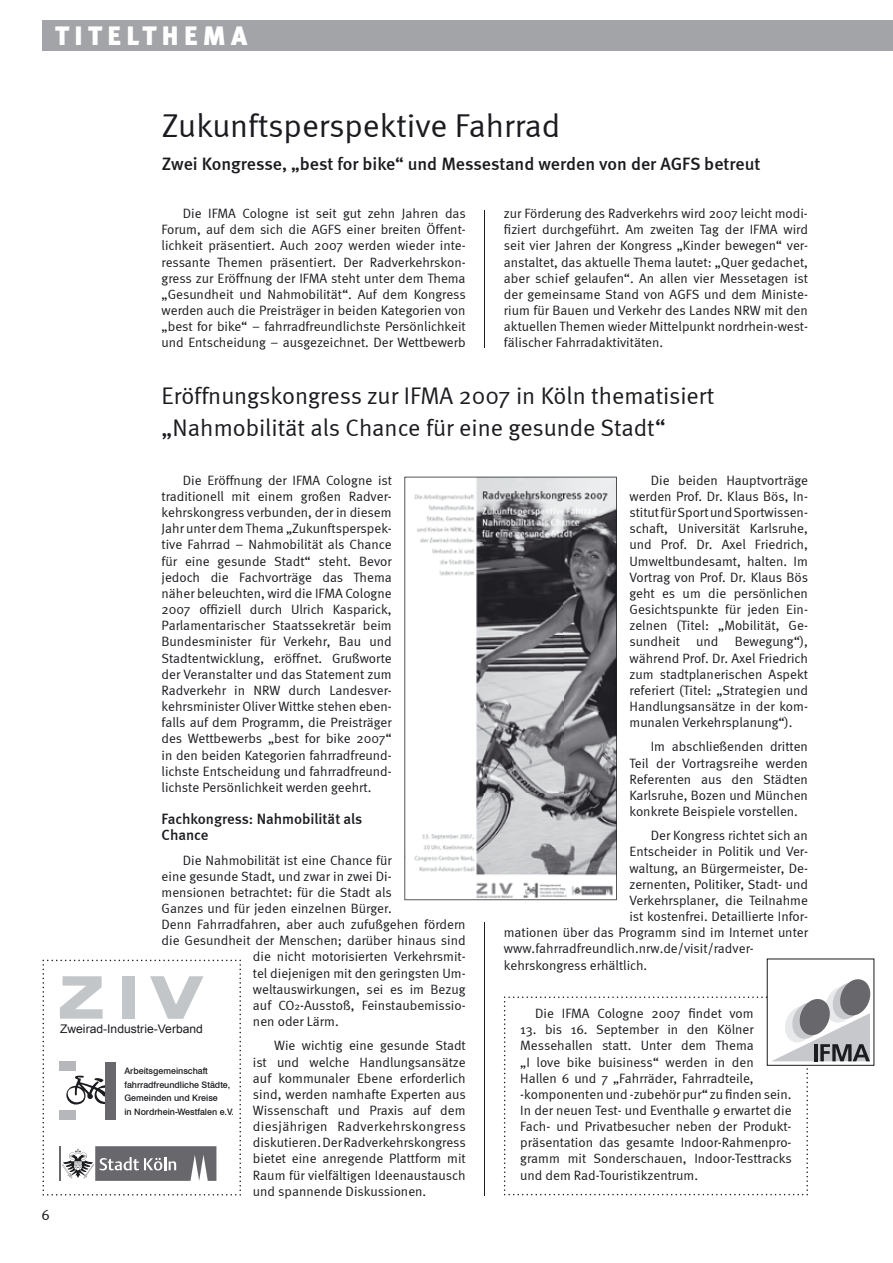
<style>
.page{position:relative;width:893px;height:1263px;background:#fff}
.page>*{position:absolute;margin:0;border:0;box-sizing:border-box;transform-origin:0 0}
.t1{font:33px "Meta Normal";color:#1b1c20}
.t2{font:900 27px "Meta";letter-spacing:.2em;color:#fff}
.t3{font:24px/32.2px "Meta Normal";color:#1b1c20}
.t4{font:500 18px "Meta";color:#1b1c20}
.t5{font:500 15px/16.2px "Meta";color:#1b1c20}
.t6{font:15px "Meta Normal";color:#1b1c20}
.t7{font:13.5px/16.2px "Meta Normal";color:#1b1c20;text-align:justify}
.t8{font:11.85px "Arial";color:#1b1c20}
.t9{font:500 8.85px/14px "Swiss 721 BT";color:#1b1c20}
.s1{font-size:10.5px}
</style>
<div class="page">
<div style="left:43px;top:20px;width:850px;height:30px;background:#a3a4a8"></div>
<hr style="left:484px;top:210px;width:1px;height:137px;background:#1b1c20">
<hr style="left:484px;top:922px;width:1px;height:274px;background:#1b1c20">
<svg style="left:404px;top:477px;width:213px;height:423px"></svg>
<svg style="left:43px;top:960px;width:198px;height:235px"></svg>
<svg style="left:504px;top:977px;width:368px;height:218px"></svg>
<hr style="left:814px;top:1044px;width:4px;height:17px;background:#1b1c20">
<h2 class="t2" style="left:55px;top:19px;width:194px">TITELTHEMA</h2>
<h1 class="t1" style="left:162px;top:107px;width:400px">Zukunftsperspektive Fahrrad</h1>
<h3 class="t4" style="left:162px;top:153px;width:600px">Zwei Kongresse, „best for bike“ und Messestand werden von der AGFS betreut</h3>
<p class="t7" style="left:162px;top:205px;width:306px;text-indent:21px">Die IFMA Cologne ist seit gut zehn Jahren das Forum, auf dem sich die AGFS einer breiten Öffent&shy;lichkeit präsentiert. Auch 2007 werden wieder inte&shy;ressante Themen präsentiert. Der Radverkehrskon&shy;gress zur Eröffnung der IFMA steht unter dem Thema „Gesundheit und Nahmobilität“. Auf dem Kongress werden auch die Preisträger in beiden Kategorien von „best for bike“ – fahrradfreundlichste Persönlichkeit und Entscheidung – ausgezeichnet. Der Wettbewerb</p>
<p class="t7" style="left:504px;top:205px;width:306px">zur Förderung des Radverkehrs wird 2007 leicht modi&shy;fiziert durchgeführt. Am zweiten Tag der IFMA wird seit vier Jahren der Kongress „Kinder bewegen“ ver&shy;anstaltet, das aktuelle Thema lautet: „Quer gedachet, aber schief gelaufen“. An allen vier Messetagen ist der gemeinsame Stand von AGFS und dem Ministe&shy;rium für Bauen und Verkehr des Landes NRW mit den aktuellen Themen wieder Mittelpunkt nordrhein-west&shy;fälischer Fahrradaktivitäten.</p>
<p class="t6" style="left:41px;top:1206px;width:10px">6</p>
<h3 class="t3" style="left:162px;top:379px;width:554px">Eröffnungskongress zur IFMA 2007 in Köln thematisiert „Nahmobilität als Chance für eine gesunde Stadt“</h3>
<p class="t7" style="left:629px;top:472px;width:180px;text-indent:21px">Die beiden Hauptvorträge werden Prof. Dr. Klaus Bös, In&shy;stitut für Sport und Sportwissen&shy;schaft, Universität Karlsruhe, und Prof. Dr. Axel Friedrich, Umweltbundesamt, halten. Im Vortrag von Prof. Dr. Klaus Bös geht es um die persönlichen Gesichtspunkte für jeden Ein&shy;zelnen (Titel: „Mobilität, Ge&shy;sundheit und Bewegung“), während Prof. Dr. Axel Friedrich zum stadtplanerischen Aspekt referiert (Titel: „Strategien und Handlungsansätze in der kom&shy;munalen Verkehrsplanung“).</p>
<p class="t7" style="left:629px;top:738px;width:180px;text-indent:21px">Im abschließenden dritten Teil der Vortragsreihe werden Referenten aus den Städten Karlsruhe, Bozen und München konkrete Beispiele vorstellen.</p>
<p class="t7" style="left:651px;top:827px;width:159px">Der Kongress richtet sich an</p>
<p class="t7" style="left:629px;top:843px;width:180px">Entscheider in Politik und Ver-</p>
<p class="t7" style="left:629px;top:860px;width:180px">waltung, an Bürgermeister, De-</p>
<p class="t7" style="left:629px;top:876px;width:180px">zernenten, Politiker, Stadt- und</p>
<p class="t7" style="left:629px;top:892px;width:180px">Verkehrsplaner, die Teilnahme</p>
<p class="t7" style="left:629px;top:908px;width:180px">ist kostenfrei. Detaillierte Infor-</p>
<p class="t7" style="left:504px;top:924px;width:306px">mationen über das Programm sind im Internet unter</p>
<p class="t7" style="left:504px;top:940px;width:251px">www.fahrradfreundlich.nrw.de/visit/radver-</p>
<p class="t7" style="left:504px;top:957px;width:145px">kehrskongress erhältlich.</p>
<p class="t7" style="left:162px;top:472px;width:232px;text-indent:21px">Die Eröffnung der IFMA Cologne ist traditionell mit einem großen Radver&shy;kehrskongress verbunden, der in diesem Jahr unter dem Thema „Zukunftsperspek&shy;tive Fahrrad – Nahmobilität als Chance für eine gesunde Stadt“ steht. Bevor jedoch die Fachvorträge das Thema näher beleuchten, wird die IFMA Cologne 2007 offiziell durch Ulrich Kasparick, Parlamentarischer Staatssekretär beim Bundesminister für Verkehr, Bau und Stadtentwicklung, eröffnet. Grußworte der Veranstalter und das Statement zum Radverkehr in NRW durch Landesver&shy;kehrsminister Oliver Wittke stehen eben&shy;falls auf dem Programm, die Preisträger des Wettbewerbs „best for bike 2007“ in den beiden Kategorien fahrradfreund&shy;lichste Entscheidung und fahrradfreund&shy;lichste Persönlichkeit werden geehrt.</p>
<p class="t5" style="left:162px;top:811px;width:202px">Fachkongress: Nahmobilität als<br>Chance</p>
<p class="t7" style="left:183px;top:851px;width:210px">Die Nahmobilität ist eine Chance für</p>
<p class="t7" style="left:162px;top:868px;width:232px">eine gesunde Stadt, und zwar in zwei Di-</p>
<p class="t7" style="left:162px;top:884px;width:232px">mensionen betrachtet: für die Stadt als</p>
<p class="t7" style="left:162px;top:900px;width:232px">Ganzes und für jeden einzelnen Bürger.</p>
<p class="t7" style="left:162px;top:916px;width:306px">Denn Fahrradfahren, aber auch zufußgehen fördern</p>
<p class="t7" style="left:162px;top:932px;width:306px">die Gesundheit der Menschen; darüber hinaus sind</p>
<p class="t7" style="left:253px;top:948px;width:214px">die nicht motorisierten Verkehrsmit-</p>
<p class="t7" style="left:253px;top:965px;width:214px">tel diejenigen mit den geringsten Um-</p>
<p class="t7" style="left:253px;top:981px;width:214px">weltauswirkungen, sei es im Bezug</p>
<p class="t7" style="left:253px;top:997px;width:214px">auf CO<span class="s1">2</span>-Ausstoß, Feinstaubemissio-</p>
<p class="t7" style="left:253px;top:1013px;width:87px">nen oder Lärm.</p>
<p class="t7" style="left:253px;top:1037px;width:214px;text-indent:21px">Wie wichtig eine gesunde Stadt ist und welche Handlungsansätze auf kommunaler Ebene erforderlich sind, werden namhafte Experten aus Wissenschaft und Praxis auf dem diesjährigen Radverkehrskongress diskutieren. Der Radverkehrskongress bietet eine anregende Plattform mit Raum für vielfältigen Ideenaustausch und spannende Diskussionen.</p>
<p class="t7" style="left:535px;top:1005px;width:220px">Die IFMA Cologne 2007 findet vom</p>
<p class="t7" style="left:520px;top:1021px;width:273px;text-align:left">13. bis 16. September in den Kölner Messehallen statt. Unter dem Thema<br>„I love bike buisiness“ werden in den Hallen 6 und 7 „Fahrräder, Fahrradteile, -komponenten und -zubehör pur“ zu finden sein.<br>In der neuen Test- und Eventhalle 9 erwartet die Fach- und Privatbesucher neben der Produkt&shy;präsentation das gesamte Indoor-Rahmenpro&shy;gramm mit Sonderschauen, Indoor-Testtracks und dem Rad-Touristikzentrum.</p>
<p class="t8" style="left:60px;top:1021px;width:145px">Zweirad-Industrie-Verband</p>
<p class="t9" style="left:124px;top:1063px;width:111px">Arbeitsgemeinschaft fahrradfreundliche Städte,<br>Gemeinden und Kreise<br>in Nordrhein-Westfalen e.V.</p>
</div>
